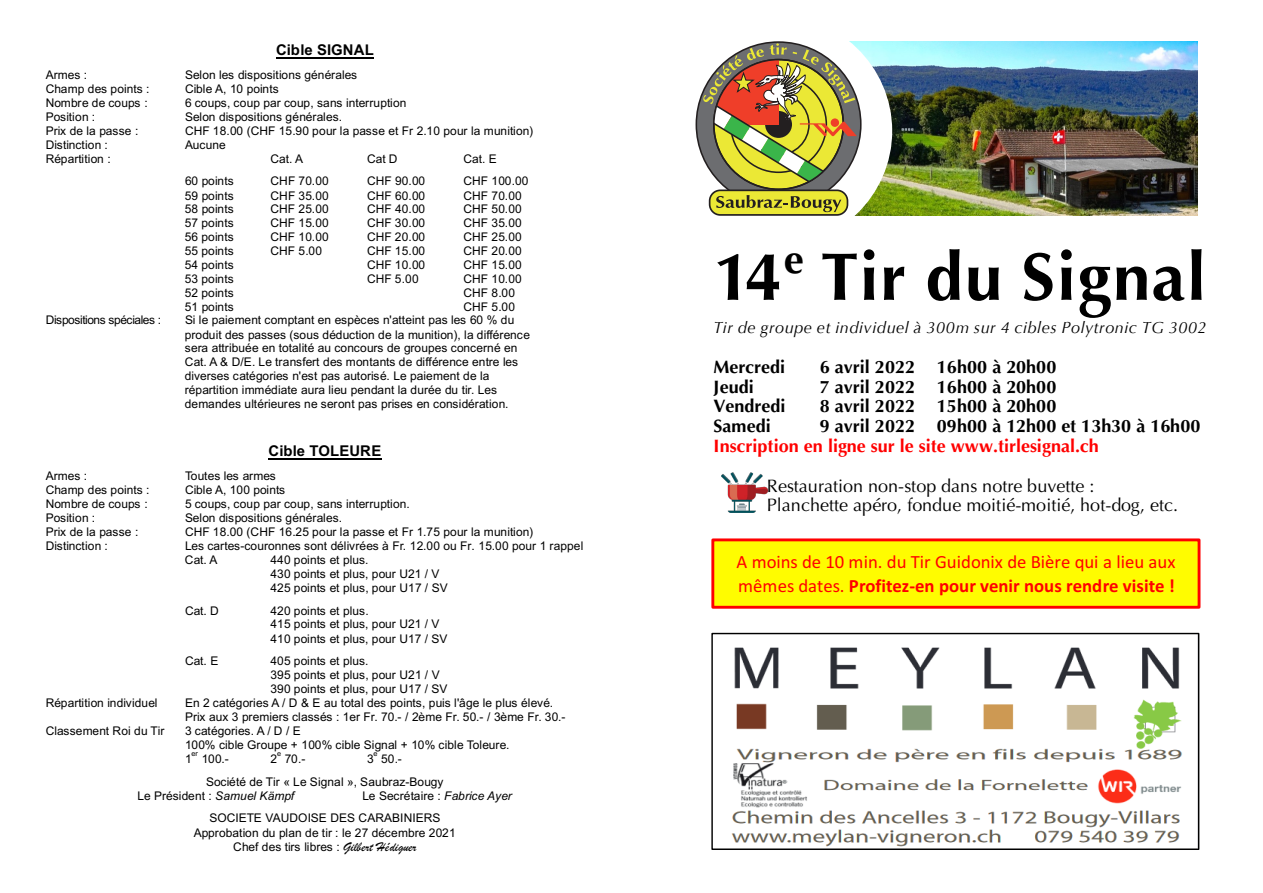
<style>
.page{position:relative;width:1263px;height:893px;background:#fff}
.page>*{position:absolute;margin:0;border:0;box-sizing:border-box;transform-origin:0 0}
.t1{font:700 67.35px "Optima";letter-spacing:.025em;color:#000}
.t2{font:18.75px/23.4px "Calibri";color:#f00}
.t3{font:700 18px "Optima";letter-spacing:.005em;color:#000}
.t4{font:18px/19.5px "Optima";color:#000}
.t5{font:700 18px/19.8px "Optima";color:#f00}
.t6{font:italic 16.2px "Optima";letter-spacing:.035em;color:#000}
.t7{font:700 14.85px "Arial";letter-spacing:.01em;color:#000}
.t8{font:12px/14px "Arial";letter-spacing:-.005em;color:#000}
.t9{font:12px "Arial";letter-spacing:.015em;color:#000}
.t10{font:12px "Arial";letter-spacing:-.04em;color:#000}
.t11{font:7.2px "Arial";color:#000}
.s1{font-style:italic}
.s2{font-family:"Brush Script";font-size:13.35px}
.s3{color:#000}
.s4{font-weight:700}
</style>
<div class="page">
<hr style="left:276px;top:57px;width:98px;height:2px;background:#000">
<hr style="left:268px;top:459px;width:114px;height:1px;background:#000">
<img style="left:892px;top:41px;width:305px;height:175px">
<svg style="left:698px;top:41px;width:194px;height:175px"></svg>
<div style="left:710px;top:190px;width:137px;height:25px;background:#ebe835;border-radius:11px"></div>
<div style="left:709px;top:189px;width:139px;height:27px;border:2px solid #231f20;border-radius:11px"></div>
<svg style="left:703px;top:43px;width:154px;height:169px"></svg>
<img style="left:731px;top:647px;width:452px;height:200px">
<div style="left:711px;top:633px;width:488px;height:217px;border:1px solid #000"></div>
<div style="left:713px;top:540px;width:486px;height:67px;background:#fffc00"></div>
<div style="left:711px;top:538px;width:489px;height:71px;border:3px solid #f00"></div>
<img style="left:721px;top:472px;width:46px;height:41px">
<p class="t7" style="left:276px;top:40px;width:99px">Cible SIGNAL</p>
<p class="t8" style="left:46px;top:68px;width:43px">Armes :</p>
<p class="t8" style="left:185px;top:68px;width:174px">Selon les dispositions générales</p>
<p class="t8" style="left:46px;top:82px;width:105px">Champ des points :</p>
<p class="t8" style="left:185px;top:82px;width:95px">Cible A, 10 points</p>
<p class="t8" style="left:46px;top:96px;width:103px">Nombre de coups :</p>
<p class="t9" style="left:185px;top:95px;width:223px">6 coups, coup par coup, sans interruption</p>
<p class="t8" style="left:46px;top:110px;width:51px">Position :</p>
<p class="t8" style="left:185px;top:110px;width:159px">Selon dispositions générales.</p>
<p class="t8" style="left:46px;top:123px;width:94px">Prix de la passe :</p>
<p class="t8" style="left:185px;top:123px;width:350px">CHF 18.00 (CHF 15.90 pour la passe et Fr 2.10 pour la munition)</p>
<p class="t8" style="left:46px;top:138px;width:64px">Distinction :</p>
<p class="t8" style="left:185px;top:138px;width:42px">Aucune</p>
<p class="t8" style="left:46px;top:151px;width:66px">Répartition :</p>
<p class="t8" style="left:271px;top:151px;width:34px">Cat. A</p>
<p class="t8" style="left:367px;top:151px;width:32px">Cat D</p>
<p class="t8" style="left:464px;top:151px;width:35px">Cat. E</p>
<p class="t8" style="left:185px;top:174px;width:50px">60 points</p>
<p class="t8" style="left:271px;top:174px;width:60px">CHF 70.00</p>
<p class="t8" style="left:367px;top:174px;width:60px">CHF 90.00</p>
<p class="t8" style="left:464px;top:174px;width:67px">CHF 100.00</p>
<p class="t8" style="left:185px;top:188px;width:50px">59 points</p>
<p class="t8" style="left:271px;top:188px;width:60px">CHF 35.00</p>
<p class="t8" style="left:367px;top:188px;width:60px">CHF 60.00</p>
<p class="t8" style="left:464px;top:188px;width:60px">CHF 70.00</p>
<p class="t8" style="left:185px;top:202px;width:50px">58 points</p>
<p class="t8" style="left:271px;top:202px;width:60px">CHF 25.00</p>
<p class="t8" style="left:367px;top:202px;width:60px">CHF 40.00</p>
<p class="t8" style="left:463px;top:202px;width:60px">CHF 50.00</p>
<p class="t8" style="left:185px;top:216px;width:50px">57 points</p>
<p class="t8" style="left:271px;top:216px;width:60px">CHF 15.00</p>
<p class="t8" style="left:367px;top:216px;width:60px">CHF 30.00</p>
<p class="t8" style="left:463px;top:216px;width:60px">CHF 35.00</p>
<p class="t8" style="left:185px;top:230px;width:50px">56 points</p>
<p class="t8" style="left:271px;top:230px;width:60px">CHF 10.00</p>
<p class="t8" style="left:367px;top:230px;width:60px">CHF 20.00</p>
<p class="t8" style="left:463px;top:230px;width:60px">CHF 25.00</p>
<p class="t8" style="left:185px;top:244px;width:50px">55 points</p>
<p class="t8" style="left:271px;top:244px;width:53px">CHF 5.00</p>
<p class="t8" style="left:367px;top:244px;width:60px">CHF 15.00</p>
<p class="t8" style="left:463px;top:244px;width:60px">CHF 20.00</p>
<p class="t8" style="left:185px;top:258px;width:50px">54 points</p>
<p class="t8" style="left:367px;top:258px;width:60px">CHF 10.00</p>
<p class="t8" style="left:463px;top:258px;width:60px">CHF 15.00</p>
<p class="t8" style="left:185px;top:271px;width:50px">53 points</p>
<p class="t8" style="left:367px;top:271px;width:53px">CHF 5.00</p>
<p class="t8" style="left:463px;top:271px;width:60px">CHF 10.00</p>
<p class="t8" style="left:185px;top:286px;width:50px">52 points</p>
<p class="t8" style="left:464px;top:286px;width:53px">CHF 8.00</p>
<p class="t8" style="left:185px;top:299px;width:50px">51 points</p>
<p class="t8" style="left:464px;top:299px;width:53px">CHF 5.00</p>
<p class="t10" style="left:46px;top:312px;width:117px">Dispositions spéciales :</p>
<p class="t8" style="left:185px;top:313px;width:346px">Si le paiement comptant en espèces n'atteint pas les 60 % du produit des passes (sous déduction de la munition), la différence sera attribuée en totalité au concours de groupes concerné en Cat. A &amp; D/E. Le transfert des montants de différence entre les diverses catégories n'est pas autorisé. Le paiement de la répartition immédiate aura lieu pendant la durée du tir. Les demandes ultérieures ne seront pas prises en considération.</p>
<p class="t7" style="left:268px;top:441px;width:114px">Cible TOLEURE</p>
<p class="t8" style="left:46px;top:469px;width:43px">Armes :</p>
<p class="t8" style="left:185px;top:469px;width:92px">Toutes les armes</p>
<p class="t8" style="left:46px;top:483px;width:105px">Champ des points :</p>
<p class="t8" style="left:185px;top:483px;width:102px">Cible A, 100 points</p>
<p class="t8" style="left:46px;top:497px;width:103px">Nombre de coups :</p>
<p class="t9" style="left:185px;top:496px;width:226px">5 coups, coup par coup, sans interruption.</p>
<p class="t8" style="left:46px;top:511px;width:51px">Position :</p>
<p class="t8" style="left:185px;top:511px;width:159px">Selon dispositions générales.</p>
<p class="t8" style="left:46px;top:525px;width:94px">Prix de la passe :</p>
<p class="t8" style="left:185px;top:525px;width:350px">CHF 18.00 (CHF 16.25 pour la passe et Fr 1.75 pour la munition)</p>
<p class="t8" style="left:46px;top:539px;width:64px">Distinction :</p>
<p class="t8" style="left:185px;top:539px;width:400px">Les cartes--couronnes sont délivrées à Fr. 12.00 ou Fr. 15.00 pour 1 rappel<br>Cat. A</p>
<p class="t8" style="left:271px;top:552px;width:179px">440 points et plus.<br>430 points et plus, pour U21 / V<br>425 points et plus, pour U17 / SV</p>
<p class="t8" style="left:185px;top:603px;width:35px">Cat. D</p>
<p class="t8" style="left:271px;top:603px;width:178px">420 points et plus.<br>415 points et plus, pour U21 / V<br>410 points et plus, pour U17 / SV</p>
<p class="t8" style="left:185px;top:654px;width:35px">Cat. E</p>
<p class="t8" style="left:271px;top:654px;width:178px">405 points et plus.<br>395 points et plus, pour U21 / V<br>390 points et plus, pour U17 / SV</p>
<p class="t8" style="left:46px;top:696px;width:113px">Répartition individuel</p>
<p class="t8" style="left:185px;top:696px;width:382px">En 2 catégories A / D &amp; E au total des points, puis l'âge le plus élevé.<br>Prix aux 3 premiers classés : 1er Fr. 70.-- / 2ème Fr. 50.-- / 3ème Fr. 30.--</p>
<p class="t8" style="left:46px;top:724px;width:120px">Classement Roi du Tir</p>
<p class="t8" style="left:185px;top:724px;width:326px">3 catégories. A / D / E<br>100% cible Groupe + 100% cible Signal + 10% cible Toleure.<br>1</p>
<p class="t11" style="left:192px;top:749px;width:8px">er</p>
<p class="t8" style="left:202px;top:751px;width:29px">100.--</p>
<p class="t8" style="left:271px;top:751px;width:8px">2</p>
<p class="t11" style="left:277px;top:749px;width:6px">e</p>
<p class="t8" style="left:285px;top:751px;width:22px">70.--</p>
<p class="t8" style="left:367px;top:751px;width:8px">3</p>
<p class="t11" style="left:374px;top:749px;width:6px">e</p>
<p class="t8" style="left:206px;top:747px;width:239px;line-height:23.2px;text-indent:175px">50.--<br>Société de Tir « Le Signal », Saubraz--Bougy</p>
<p class="t8" style="left:138px;top:788px;width:158px">Le Président : <span class="s1">Samuel Kämpf</span></p>
<p class="t8" style="left:209px;top:784px;width:304px;line-height:22.8px;text-indent:153px">Le Secrétaire : <span class="s1">Fabrice Ayer<br></span>SOCIETE VAUDOISE DES CARABINIERS</p>
<p class="t8" style="left:194px;top:825px;width:264px;text-align:center">Approbation du plan de tir : le 27 décembre 2021<br>Chef des tirs libres : <span class="s2">Gilbert Hédiguer</span></p>
<p class="t1" style="left:713px;top:238px;width:494px">14<sup>e</sup> Tir du Signal</p>
<p class="t6" style="left:713px;top:318px;width:495px">Tir de groupe et individuel à 300m sur 4 cibles Polytronic TG 3002</p>
<p class="t3" style="left:713px;top:356px;width:73px">Mercredi</p>
<p class="t3" style="left:820px;top:356px;width:238px">6 avril 2022 16h00 à 20h00</p>
<p class="t3" style="left:713px;top:376px;width:42px">Jeudi</p>
<p class="t3" style="left:820px;top:376px;width:238px">7 avril 2022 16h00 à 20h00</p>
<p class="t3" style="left:713px;top:396px;width:73px">Vendredi</p>
<p class="t3" style="left:820px;top:396px;width:238px">8 avril 2022 15h00 à 20h00</p>
<p class="t3" style="left:713px;top:416px;width:59px">Samedi</p>
<p class="t5" style="left:713px;top:416px;width:488px;text-indent:106px"><span class="s3">9 avril 2022 09h00 à 12h00 et 13h30 à 16h00<br></span>Inscription en ligne sur le site www.tirlesignal.ch</p>
<p class="t4" style="left:767px;top:476px;width:413px">Restauration non-stop dans notre buvette :<br>Planchette apéro, fondue moitié-moitié, hot-dog, etc.</p>
<p class="t2" style="left:737px;top:550px;width:440px">A moins de 10 min. du Tir Guidonix de Bière qui a lieu aux mêmes dates. <span class="s4">Profitez--‐en pour venir nous rendre visite !</span></p>
</div>
